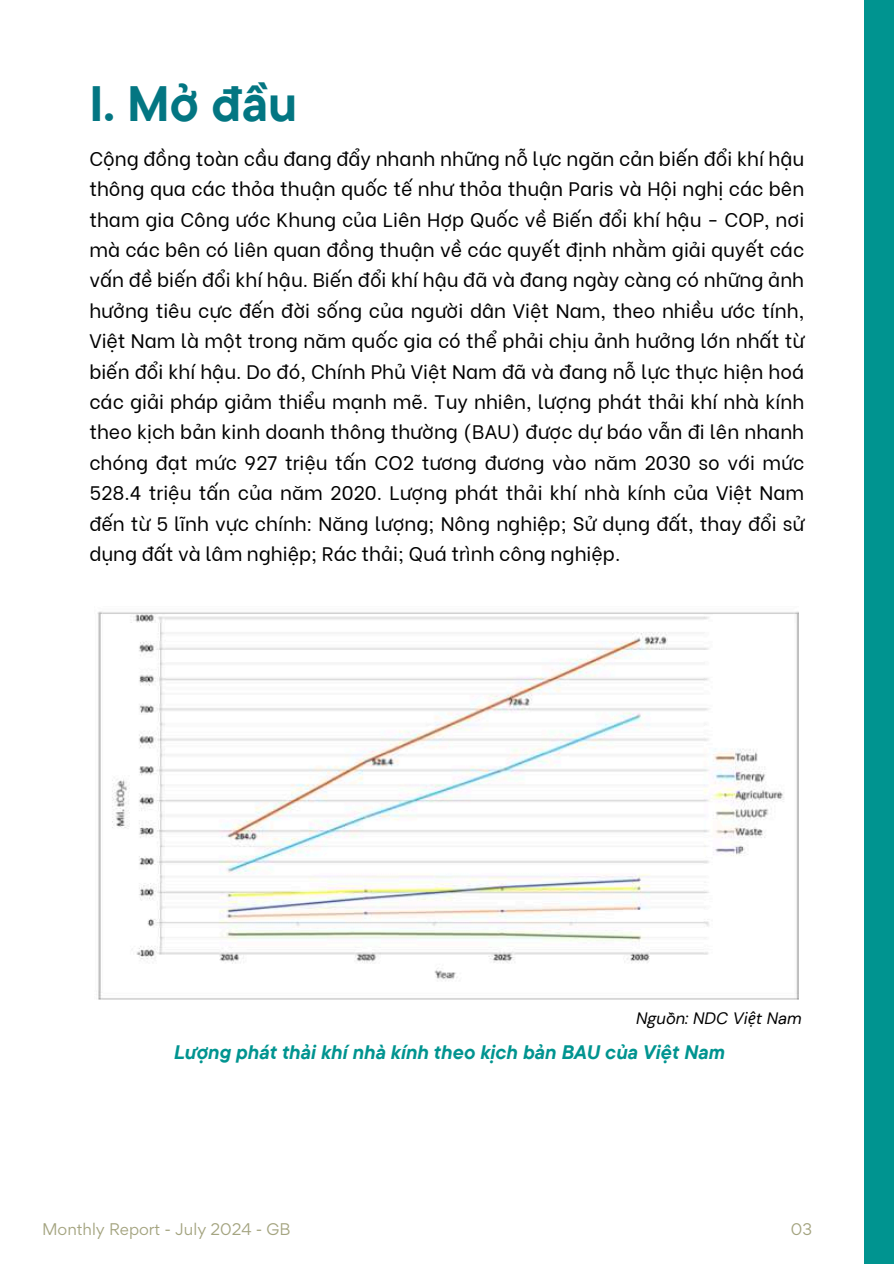
<style>
.page{position:relative;width:894px;height:1264px;background:#fff}
.page>*{position:absolute;margin:0;border:0;box-sizing:border-box;transform-origin:0 0}
.t1{font:700 49.5px "TT Commons Pro";color:#037682}
.t2{font:19.5px/30.3px "Be Vietnam";color:#000;text-align:justify}
.t3{font:italic 700 19.5px "TT Commons Pro";color:#009490}
.t4{font:italic 16.5px "DM Sans";color:#000}
.t5{font:15px "Gordita";color:#a4a480}
.s1{font-family:"Noto Sans"}
</style>
<div class="page">
<div style="left:864px;top:0;width:29px;height:1263px;background:#009490"></div>
<img style="left:97px;top:611px;width:701px;height:389px">
<h1 class="t1" style="left:89px;top:71px;width:209px">I. Mở đầu</h1>
<p class="t2" style="left:89px;top:142px;width:716px">Cộng đồng toàn cầu đang đẩy nhanh những nỗ lực ngăn cản biến đổi khí hậu thông qua các thỏa thuận quốc tế như thỏa thuận Paris và Hội nghị các bên tham gia Công ước Khung của Liên Hợp Quốc về Biến đổi khí hậu - COP, nơi mà các bên có liên quan đồng thuận về các quyết định nhằm giải quyết các vấn đề biến đổi khí hậu. Biến đổi khí hậu đã và đang ngày càng có những ảnh hưởng tiêu cực đến đời sống của người dân Việt Nam, theo nhiều ước tính, Việt Nam là một trong năm quốc gia có thể phải chịu ảnh hưởng lớn nhất từ biến đổi khí hậu. Do đó, Chính Phủ Việt Nam đã và đang nỗ lực thực hiện hoá các giải pháp giảm thiểu mạnh mẽ. Tuy nhiên, lượng phát thải khí nhà kính theo kịch bản kinh doanh thông thường (BAU) được dự báo vẫn đi lên nhanh chóng đạt mức 927 triệu tấn CO2 tương đương vào năm 2030 so với mức 528.4 triệu tấn của năm 2020. Lượng phát thải khí nhà kính của Việt Nam đến từ 5 lĩnh vực chính: Năng lượng; Nông nghiệp; Sử dụng đất, thay đổi sử dụng đất và lâm nghiệp; Rác thải; Quá trình công nghiệp.</p>
<p class="t4" style="left:636px;top:1007px;width:167px">Nguồn: NDC Vi<span class="s1">ệ</span>t Nam</p>
<p class="t3" style="left:174px;top:1039px;width:552px">Lượng phát thải khí nhà kính theo kịch bản BAU của Việt Nam</p>
<p class="t5" style="left:42px;top:1218px;width:250px">Monthly Report - July 2024 - GB</p>
<p class="t5" style="left:790px;top:1218px;width:23px">03</p>
</div>
